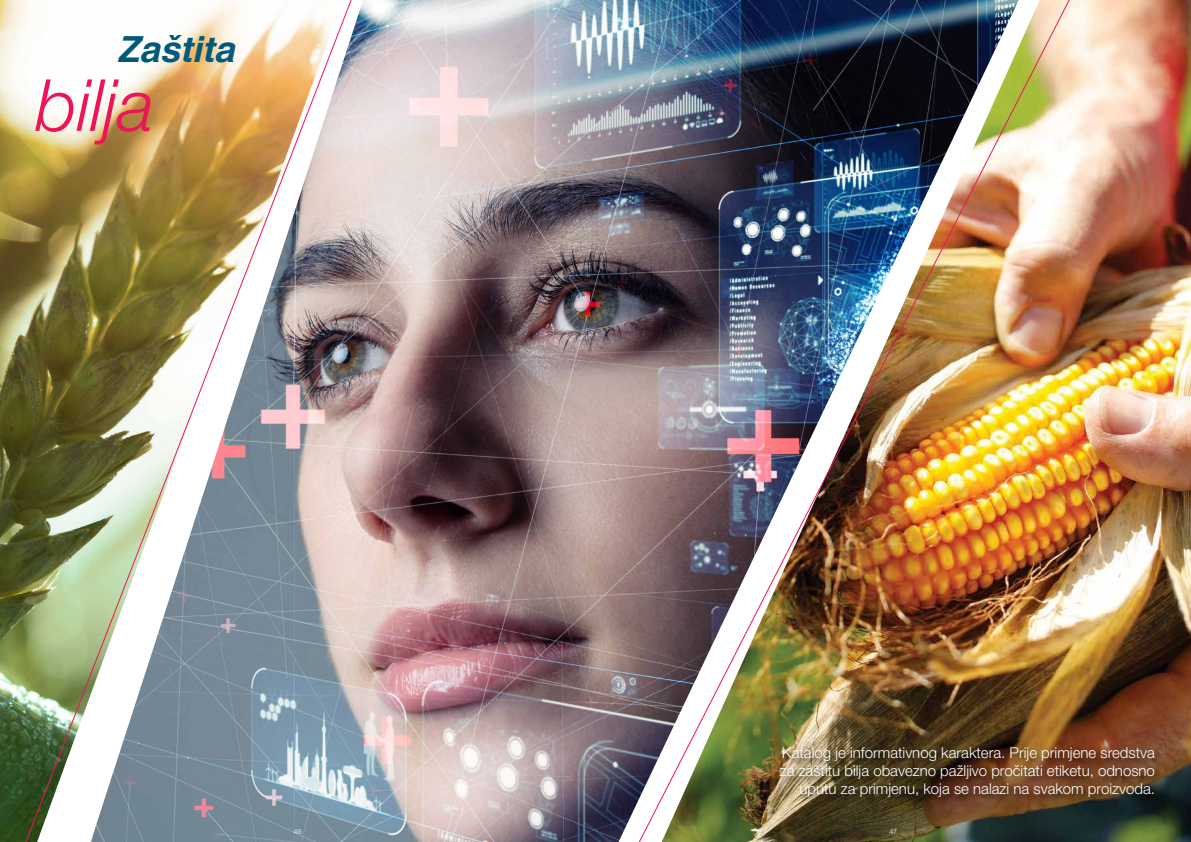
<style>
.page{position:relative;width:1191px;height:842px;background:#fff}
.page>*{position:absolute;margin:0;border:0;box-sizing:border-box;transform-origin:0 0}
.t1{font:italic 300 72px "Helvetica Neue LT Pro";color:#ed1556}
.t2{font:italic 700 36px "Helvetica World";color:#005a7c}
.t3{font:300 15px/18px "Helvetica Neue LT Pro";color:#fff;text-align:right}
.t4{font:300 7px "Helvetica Neue LT Pro";color:#fff}
</style>
<div class="page">
<img style="left:1071px;top:0;width:120px;height:842px">
<div style="left:778px;top:745px;width:384px;height:60px;background:#000;opacity:.75"></div>
<img style="left:1018px;top:0;width:53px;height:842px">
<img style="left:356px;top:0;width:662px;height:842px">
<img style="left:0;top:0;width:21px;height:842px">
<img style="left:21px;top:0;width:335px;height:842px">
<h2 class="t2" style="left:119px;top:28px;width:119px">Zaštita</h2>
<h1 class="t1" style="left:36px;top:62px;width:120px">bilja</h1>
<p class="t3" style="left:780px;top:744px;width:377px">Katalog je informativnog karaktera. Prije primjene sredstva za zaštitu bilja obavezno pažljivo pročitati etiketu, odnosno uputu za primjenu, koja se nalazi na svakom proizvoda.</p>
<p class="t4" style="left:294px;top:827px;width:9px">46</p>
<p class="t4" style="left:889px;top:827px;width:9px">47</p>
</div>
